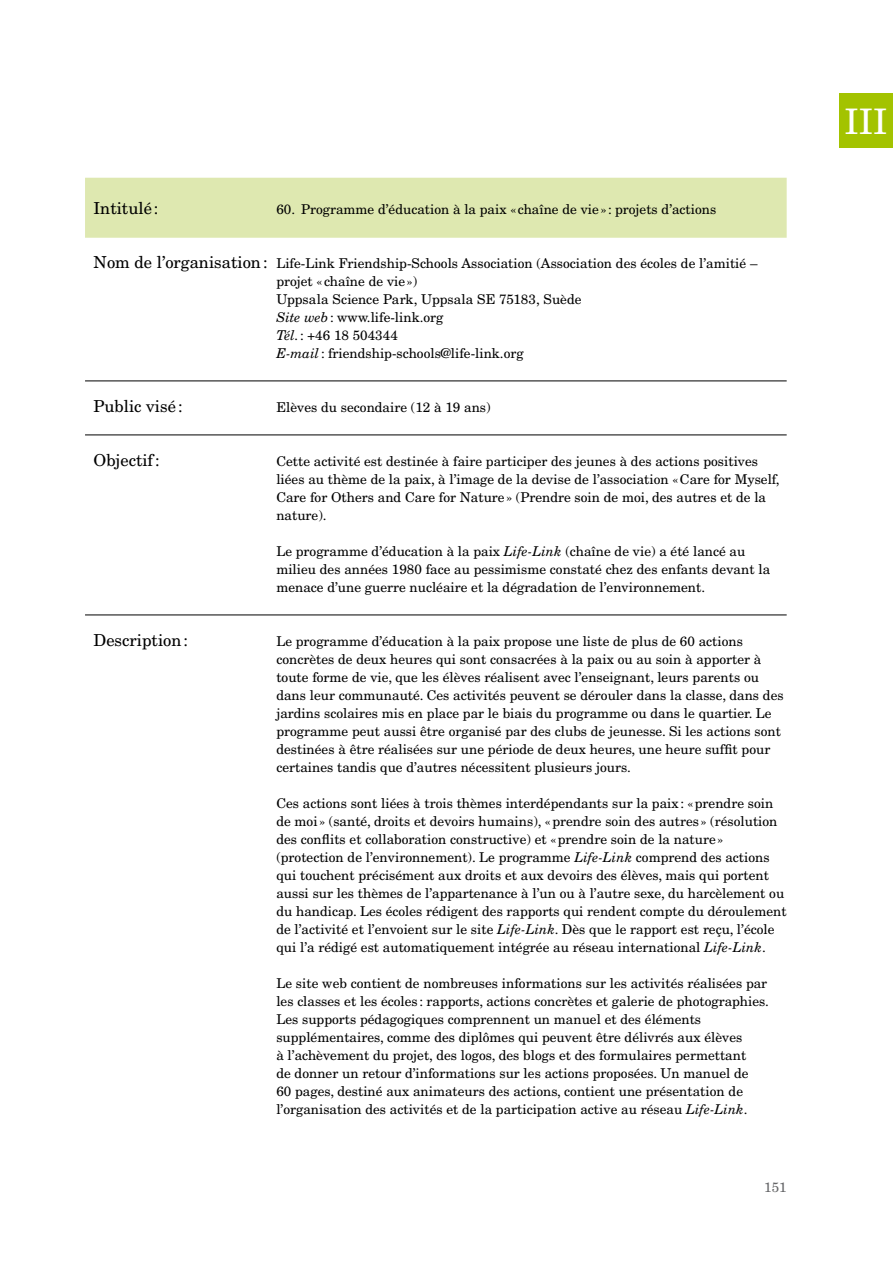
<style>
.page{position:relative;width:893px;height:1263px;background:#fff}
.page>*{position:absolute;margin:0;border:0;box-sizing:border-box;transform-origin:0 0}
.t1{font:35.25px "New Century Schlbk LT Std";color:#fff}
.t2{font:16.5px "New Century Schlbk LT Std";color:#000}
.t3{font:13.5px/18px "New Century Schlbk LT Std";color:#000}
.t4{font:13.5px "New Century Schlbk LT Std";color:#646567}
.s1{font-size:16.5px}
.s2{font-style:italic}
</style>
<div class="page">
<div style="left:839px;top:94px;width:54px;height:54px;background:#a3c300"></div>
<div style="left:85px;top:178px;width:702px;height:60px;background:#dee8b0"></div>
<hr style="left:85px;top:381px;width:702px;height:1px;background:#000">
<hr style="left:85px;top:435px;width:702px;height:1px;background:#000">
<hr style="left:85px;top:615px;width:702px;height:1px;background:#000">
<p class="t2" style="left:94px;top:198px;width:67px">Intitulé:</p>
<p class="t3" style="left:276px;top:200px;width:441px">60. Programme d’éducation à la paix « chaîne de vie » : projets d’actions</p>
<p class="t3" style="left:276px;top:254px;width:483px;text-indent:-183px"><span class="s1">Nom de l’organisation:</span> Life-Link Friendship-Schools Association (Association des écoles de l’amitié – projet « chaîne de vie »)<br>Uppsala Science Park, Uppsala SE 75183, Suède<br><span class="s2">Site web</span>: www.life-link.org<br><span class="s2">Tél.</span>: +46 18 504344<br><span class="s2">E-mail</span>: friendship-schools@life-link.org</p>
<p class="t2" style="left:94px;top:396px;width:91px">Public visé :</p>
<p class="t3" style="left:276px;top:398px;width:216px">Elèves du secondaire (12 à 19 ans)</p>
<p class="t2" style="left:94px;top:450px;width:68px">Objectif:</p>
<p class="t3" style="left:276px;top:452px;width:505px">Cette activité est destinée à faire participer des jeunes à des actions positives liées au thème de la paix, à l’image de la devise de l’association «Care for Myself, Care for Others and Care for Nature » (Prendre soin de moi, des autres et de la nature).</p>
<p class="t3" style="left:276px;top:542px;width:495px">Le programme d’éducation à la paix <span class="s2">Life-Link</span> (chaîne de vie) a été lancé au milieu des années 1980 face au pessimisme constaté chez des enfants devant la menace d’une guerre nucléaire et la dégradation de l’environnement.</p>
<p class="t2" style="left:94px;top:630px;width:96px">Description:</p>
<p class="t3" style="left:276px;top:632px;width:509px">Le programme d’éducation à la paix propose une liste de plus de 60 actions concrètes de deux heures qui sont consacrées à la paix ou au soin à apporter à toute forme de vie, que les élèves réalisent avec l’enseignant, leurs parents ou dans leur communauté. Ces activités peuvent se dérouler dans la classe, dans des jardins scolaires mis en place par le biais du programme ou dans le quartier. Le programme peut aussi être organisé par des clubs de jeunesse. Si les actions sont destinées à être réalisées sur une période de deux heures, une heure suffit pour certaines tandis que d’autres nécessitent plusieurs jours.</p>
<p class="t3" style="left:276px;top:794px;width:512px">Ces actions sont liées à trois thèmes interdépendants sur la paix: «prendre soin de moi » (santé, droits et devoirs humains), «prendre soin des autres » (résolution des conflits et collaboration constructive) et «prendre soin de la nature » (protection de l’environnement). Le programme <span class="s2">Life-Link</span> comprend des actions qui touchent précisément aux droits et aux devoirs des élèves, mais qui portent aussi sur les thèmes de l’appartenance à l’un ou à l’autre sexe, du harcèlement ou du handicap. Les écoles rédigent des rapports qui rendent compte du déroulement de l’activité et l’envoient sur le site <span class="s2">Life-Link</span>. Dès que le rapport est reçu, l’école qui l’a rédigé est automatiquement intégrée au réseau international <span class="s2">Life-Link</span>.</p>
<p class="t3" style="left:276px;top:974px;width:494px">Le site web contient de nombreuses informations sur les activités réalisées par les classes et les écoles : rapports, actions concrètes et galerie de photographies.<br>Les supports pédagogiques comprennent un manuel et des éléments supplémentaires, comme des diplômes qui peuvent être délivrés aux élèves<br>à l’achèvement du projet, des logos, des blogs et des formulaires permettant<br>de donner un retour d’informations sur les actions proposées. Un manuel de<br>60 pages, destiné aux animateurs des actions, contient une présentation de l’organisation des activités et de la participation active au réseau <span class="s2">Life-Link</span>.</p>
<p class="t4" style="left:764px;top:1179px;width:24px">151</p>
<h1 class="t1" style="left:844px;top:100px;width:44px">III</h1>
</div>
